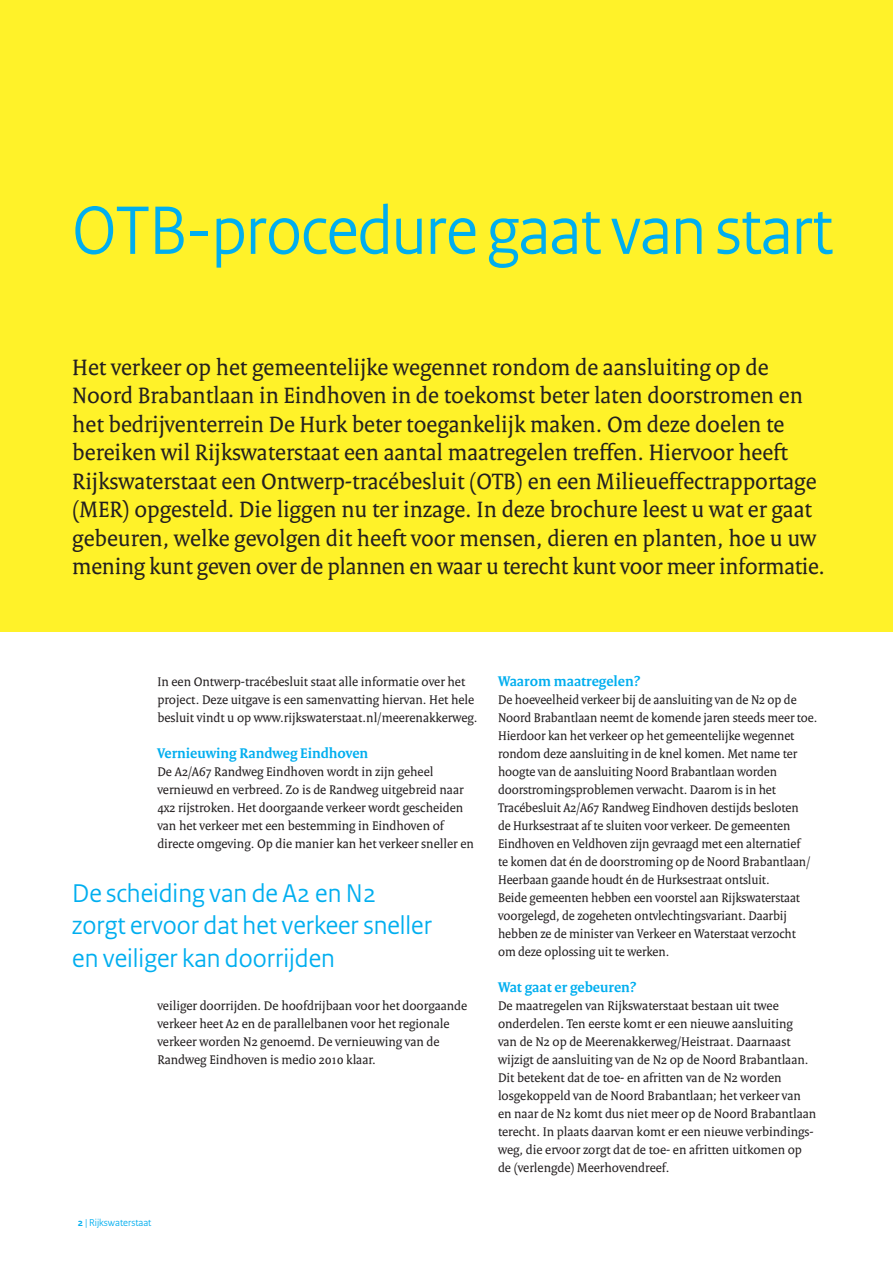
<style>
.page{position:relative;width:893px;height:1263px;background:#fff}
.page>*{position:absolute;margin:0;border:0;box-sizing:border-box;transform-origin:0 0}
.t1{font:72px "Rijksoverheid Sans";letter-spacing:-.015em;color:#00aeef;scale:.96 1}
.t2{font:27px/32.4px "Rijksoverheid Sans";color:#00aeef}
.t3{font:24px/28.5px "Rijksoverheid Serif";color:#231f20}
.t4{font:700 15px "Rijksoverheid Serif";color:#00aeef}
.t5{font:13.5px/18px "Rijksoverheid Serif";color:#231f20}
.t6{font:10.5px "Rijksoverheid Sans";color:#00aeef}
.s1{font-weight:700}
</style>
<div class="page">
<div style="left:0;top:0;width:893px;height:631px;background:#fff229"></div>
<h1 class="t1" style="left:72px;top:189px;width:794px">OTB-procedure gaat van start</h1>
<p class="t3" style="left:72px;top:353px;width:754px">Het verkeer op het gemeentelijke wegennet rondom de aansluiting op de Noord Brabantlaan in Eindhoven in de toekomst beter laten doorstromen en het bedrijventerrein De Hurk beter toegankelijk maken. Om deze doelen te bereiken wil Rijkswaterstaat een aantal maatregelen treffen. Hiervoor heeft Rijkswaterstaat een Ontwerp-tracébesluit (OTB) en een Milieueffectrapportage (MER) opgesteld. Die liggen nu ter inzage. In deze brochure leest u wat er gaat gebeuren, welke gevolgen dit heeft voor mensen, dieren en planten, hoe u uw mening kunt geven over de plannen en waar u terecht kunt voor meer informatie.</p>
<p class="t5" style="left:157px;top:672px;width:322px">In een Ontwerp-tracébesluit staat alle informatie over het project. Deze uitgave is een samenvatting hiervan. Het hele besluit vindt u op www.rijkswaterstaat.nl/meerenakkerweg.</p>
<p class="t4" style="left:157px;top:744px;width:212px">Vernieuwing Randweg Eindhoven</p>
<p class="t5" style="left:157px;top:762px;width:318px">De A2/A67 Randweg Eindhoven wordt in zijn geheel vernieuwd en verbreed. Zo is de Randweg uitgebreid naar 4x2 rijstroken. Het doorgaande verkeer wordt gescheiden van het verkeer met een bestemming in Eindhoven of directe omgeving. Op die manier kan het verkeer sneller en</p>
<h2 class="t2" style="left:72px;top:877px;width:361px">De scheiding van de A2 en N2 zorgt ervoor dat het verkeer sneller en veiliger kan doorrijden</h2>
<p class="t5" style="left:157px;top:996px;width:311px">veiliger doorrijden. De hoofdrijbaan voor het doorgaande verkeer heet A2 en de parallelbanen voor het regionale verkeer worden N2 genoemd. De vernieuwing van de Randweg Eindhoven is medio 2010 klaar.</p>
<p class="t6" style="left:78px;top:1216px;width:75px"><span class="s1">2</span> | Rijkswaterstaat</p>
<p class="t4" style="left:498px;top:672px;width:144px">Waarom maatregelen?</p>
<p class="t5" style="left:498px;top:690px;width:321px">De hoeveelheid verkeer bij de aansluiting van de N2 op de Noord Brabantlaan neemt de komende jaren steeds meer toe.<br>Hierdoor kan het verkeer op het gemeentelijke wegennet rondom deze aansluiting in de knel komen. Met name ter hoogte van de aansluiting Noord Brabantlaan worden doorstromingsproblemen verwacht. Daarom is in het Tracébesluit A2/A67 Randweg Eindhoven destijds besloten<br>de Hurksestraat af te sluiten voor verkeer. De gemeenten Eindhoven en Veldhoven zijn gevraagd met een alternatief<br>te komen dat én de doorstroming op de Noord Brabantlaan/ Heerbaan gaande houdt én de Hurksestraat ontsluit.<br>Beide gemeenten hebben een voorstel aan Rijkswaterstaat voorgelegd, de zogeheten ontvlechtingsvariant. Daarbij hebben ze de minister van Verkeer en Waterstaat verzocht<br>om deze oplossing uit te werken.</p>
<p class="t4" style="left:498px;top:978px;width:140px">Wat gaat er gebeuren?</p>
<p class="t5" style="left:498px;top:996px;width:320px">De maatregelen van Rijkswaterstaat bestaan uit twee onderdelen. Ten eerste komt er een nieuwe aansluiting<br>van de N2 op de Meerenakkerweg/Heistraat. Daarnaast wijzigt de aansluiting van de N2 op de Noord Brabantlaan.<br>Dit betekent dat de toe- en afritten van de N2 worden losgekoppeld van de Noord Brabantlaan; het verkeer van en naar de N2 komt dus niet meer op de Noord Brabantlaan terecht. In plaats daarvan komt er een nieuwe verbindings&shy;weg, die ervoor zorgt dat de toe- en afritten uitkomen op de (verlengde) Meerhovendreef.</p>
</div>
